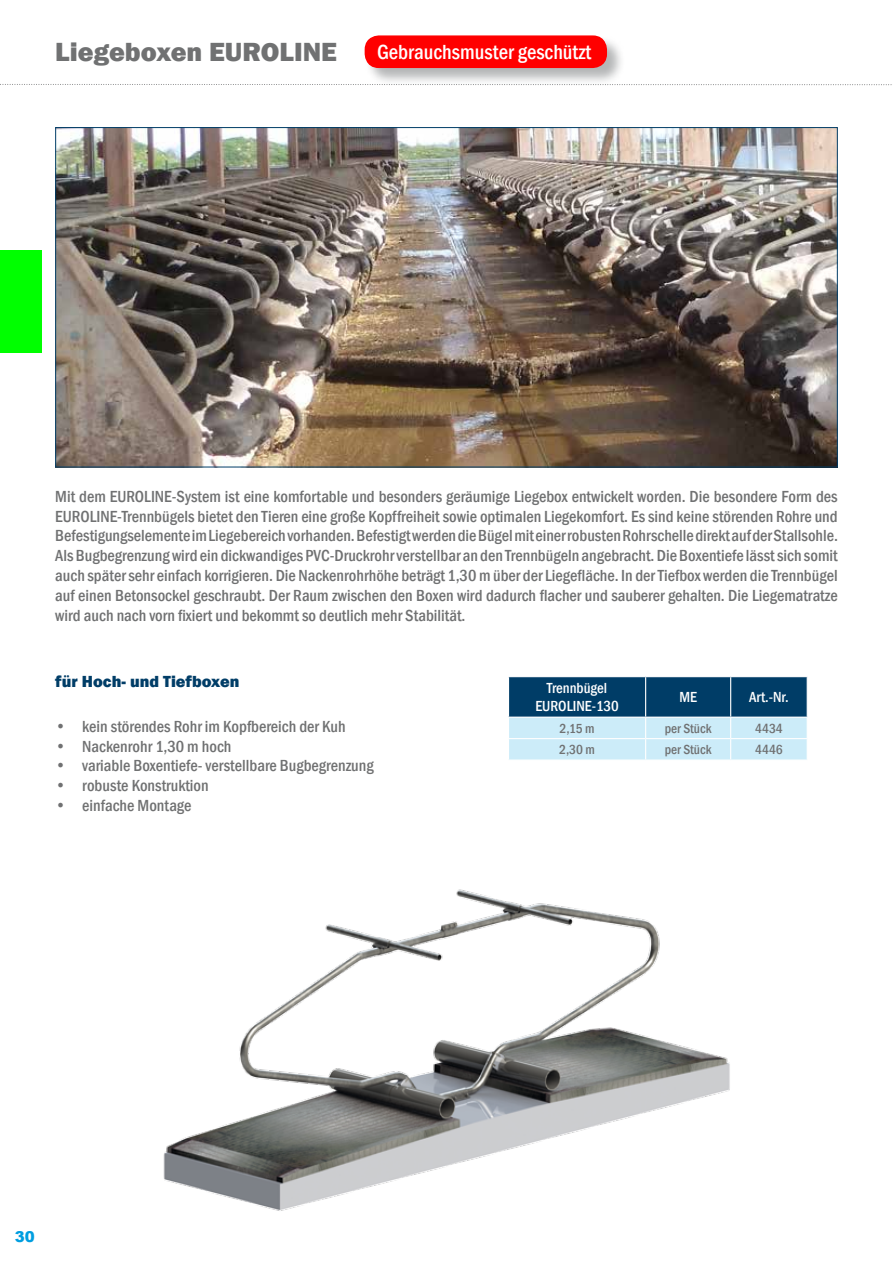
<style>
.page{position:relative;width:893px;height:1263px;background:#fff}
.page>*{position:absolute;margin:0;border:0;box-sizing:border-box;transform-origin:0 0}
.t1{font:800 27px "Franklin Gothic";color:#707172}
.t2{font:500 condensed 21px "Franklin Gothic";color:#fff}
.t3{font:500 condensed 16.5px/19.8px "Franklin Gothic";color:#707172;text-align:justify}
.t4{font:800 16.5px "Franklin Gothic";color:#003d67}
.t5{font:500 condensed 15px/18px "Franklin Gothic";color:#fff;text-align:center}
.t6{font:900 15px "Arial";color:#009ee0}
.t7{font:500 condensed 13.5px "Franklin Gothic";color:#707172}
</style>
<div class="page">
<svg style="left:0;top:84px;width:892px;height:1px"></svg>
<div style="left:0;top:251px;width:41px;height:102px;background:#0f0"></div>
<img style="left:163px;top:889px;width:567px;height:322px">
<svg style="left:509px;top:677px;width:299px;height:82px;background:#6b98b2"></svg>
<hr style="left:508px;top:717px;width:138px;height:1px;background:#fff">
<hr style="left:646px;top:717px;width:85px;height:1px;background:#fff">
<hr style="left:731px;top:717px;width:77px;height:1px;background:#fff">
<img style="left:57px;top:129px;width:779px;height:336px">
<div style="left:365px;top:35px;width:260px;height:51px;background:#9c9e9f;opacity:.75"></div>
<div style="left:365px;top:36px;width:241px;height:31px;background:#f00;border-radius:14px"></div>
<div style="left:365px;top:35px;width:242px;height:33px;border:2px solid #f00;border-radius:14px"></div>
<h1 class="t1" style="left:55px;top:35px;width:283px">Liegeboxen EUROLINE</h1>
<p class="t2" style="left:377px;top:38px;width:216px">Gebrauchsmuster geschützt</p>
<p class="t3" style="left:55px;top:486px;width:784px">Mit dem EUROLINE-System ist eine komfortable und besonders geräumige Liegebox entwickelt worden. Die besondere Form des EUROLINE-Trennbügels bietet den Tieren eine große Kopffreiheit sowie optimalen Liegekomfort. Es sind keine störenden Rohre und Befestigungselemente im Liegebereich vorhanden. Befestigt werden die Bügel mit einer robusten Rohrschelle direkt auf der Stallsohle.<br>Als Bugbegrenzung wird ein dickwandiges PVC-Druckrohr verstellbar an den Trennbügeln angebracht. Die Boxentiefe lässt sich somit auch später sehr einfach korrigieren. Die Nackenrohrhöhe beträgt 1,30 m über der Liegefläche. In der Tiefbox werden die Trennbügel auf einen Betonsockel geschraubt. Der Raum zwischen den Boxen wird dadurch flacher und sauberer gehalten. Die Liegematratze wird auch nach vorn fixiert und bekommt so deutlich mehr Stabilität.</p>
<p class="t4" style="left:55px;top:671px;width:186px">für Hoch- und Tiefboxen</p>
<p class="t3" style="left:55px;top:716px;width:292px">• kein störendes Rohr im Kopfbereich der Kuh</p>
<p class="t3" style="left:55px;top:736px;width:178px">• Nackenrohr 1,30 m hoch</p>
<p class="t3" style="left:55px;top:756px;width:320px">• variable Boxentiefe- verstellbare Bugbegrenzung</p>
<p class="t3" style="left:55px;top:776px;width:155px">• robuste Konstruktion</p>
<p class="t3" style="left:55px;top:795px;width:138px">• einfache Montage</p>
<p class="t5" style="left:535px;top:679px;width:85px">Trennbügel<br>EUROLINE-130</p>
<p class="t5" style="left:679px;top:688px;width:19px">ME</p>
<p class="t5" style="left:749px;top:688px;width:41px">Art.-Nr.</p>
<p class="t7" style="left:560px;top:719px;width:36px">2,15 m</p>
<p class="t7" style="left:665px;top:719px;width:48px">per Stück</p>
<p class="t7" style="left:755px;top:719px;width:29px">4434</p>
<p class="t7" style="left:559px;top:741px;width:37px">2,30 m</p>
<p class="t7" style="left:665px;top:741px;width:48px">per Stück</p>
<p class="t7" style="left:755px;top:741px;width:29px">4446</p>
<p class="t6" style="left:15px;top:1225px;width:22px">30</p>
</div>
